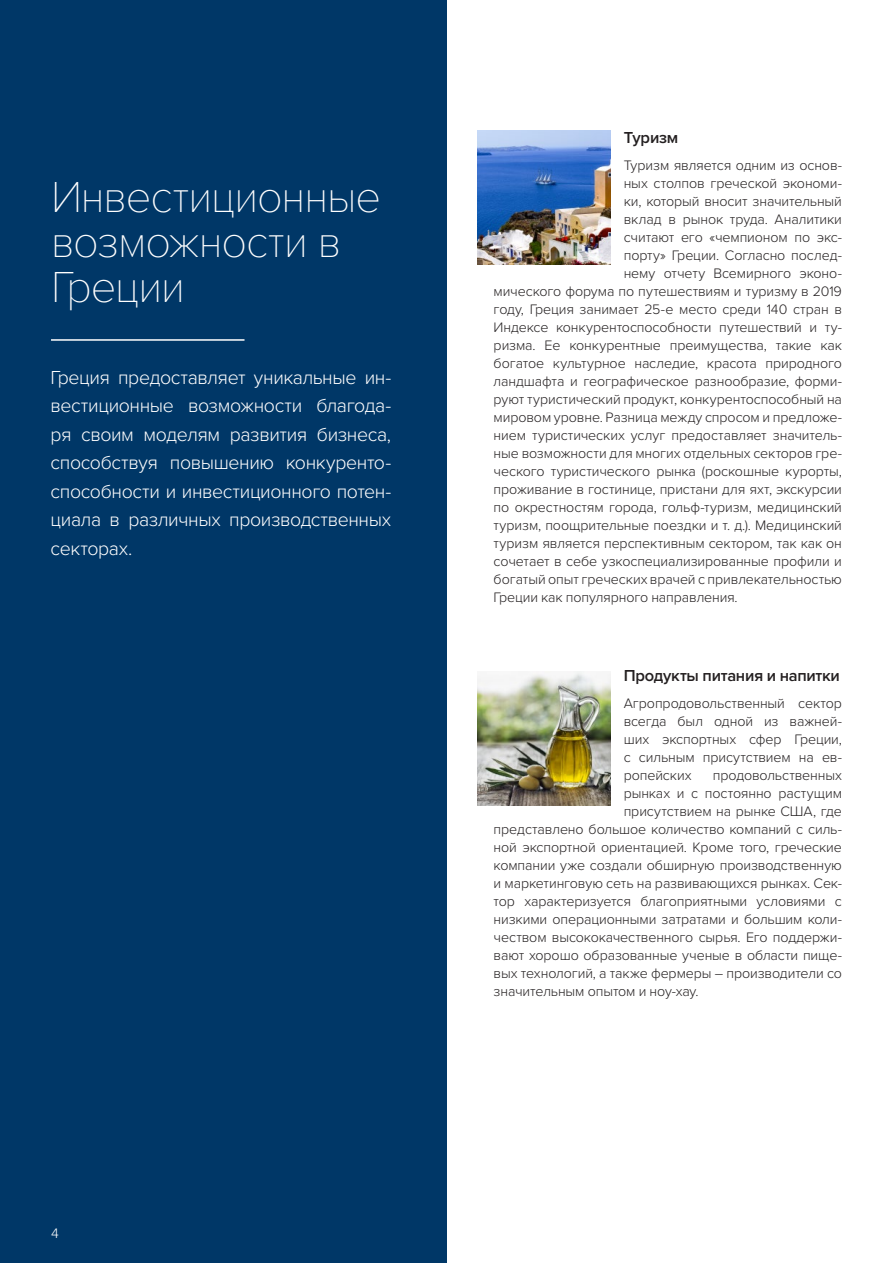
<style>
.page{position:relative;width:893px;height:1263px;background:#fff}
.page>*{position:absolute;margin:0;border:0;box-sizing:border-box;transform-origin:0 0}
.t1{font:100 45px/45px "Proxima Nova T";letter-spacing:-.025em;color:#fff}
.t2{font:300 19.5px/28.5px "Proxima Nova";letter-spacing:-.02em;color:#fff;text-align:justify}
.t3{font:600 16.5px "Proxima Nova";letter-spacing:-.015em;color:#231f20}
.t4{font:300 14.25px/18px "Proxima Nova";letter-spacing:-.005em;color:#231f20;text-align:justify}
.t5{font:300 14.25px "Proxima Nova";color:#fff}
</style>
<div class="page">
<div style="left:0;top:0;width:446px;height:1263px;background:#003767"></div>
<img style="left:477px;top:130px;width:134px;height:134px">
<img style="left:477px;top:672px;width:134px;height:134px">
<hr style="left:51px;top:339px;width:193px;height:2px;background:#fff">
<h1 class="t1" style="left:51px;top:175px;width:332px">Инвестиционные возможности в<br>Греции</h1>
<h2 class="t2" style="left:51px;top:363px;width:342px">Греция предоставляет уникальные ин&shy;вестиционные возможности благода&shy;ря своим моделям развития бизнеса, способствуя повышению конкуренто&shy;способности и инвестиционного потен&shy;циала в различных производственных секторах.</h2>
<p class="t5" style="left:51px;top:1225px;width:9px">4</p>
<p class="t3" style="left:624px;top:126px;width:56px">Туризм</p>
<p class="t4" style="left:624px;top:156px;width:220px">Туризм является одним из основ-</p>
<p class="t4" style="left:624px;top:174px;width:220px">ных столпов греческой экономи-</p>
<p class="t4" style="left:624px;top:192px;width:220px">ки, который вносит значительный</p>
<p class="t4" style="left:624px;top:210px;width:220px">вклад в рынок труда. Аналитики</p>
<p class="t4" style="left:624px;top:228px;width:220px">считают его «чемпионом по экс-</p>
<p class="t4" style="left:624px;top:246px;width:220px">порту» Греции. Согласно послед-</p>
<p class="t4" style="left:624px;top:264px;width:220px">нему отчету Всемирного эконо-</p>
<p class="t4" style="left:494px;top:282px;width:350px">мического форума по путешествиям и туризму в 2019</p>
<p class="t4" style="left:494px;top:300px;width:350px">году, Греция занимает 25-е место среди 140 стран в</p>
<p class="t4" style="left:494px;top:318px;width:350px">Индексе конкурентоспособности путешествий и ту-</p>
<p class="t4" style="left:494px;top:336px;width:350px">ризма. Ее конкурентные преимущества, такие как</p>
<p class="t4" style="left:494px;top:354px;width:350px">богатое культурное наследие, красота природного</p>
<p class="t4" style="left:494px;top:372px;width:350px">ландшафта и географическое разнообразие, форми-</p>
<p class="t4" style="left:494px;top:390px;width:350px">руют туристический продукт, конкурентоспособный на</p>
<p class="t4" style="left:494px;top:408px;width:350px">мировом уровне. Разница между спросом и предложе-</p>
<p class="t4" style="left:494px;top:426px;width:350px">нием туристических услуг предоставляет значитель-</p>
<p class="t4" style="left:494px;top:444px;width:350px">ные возможности для многих отдельных секторов гре-</p>
<p class="t4" style="left:494px;top:462px;width:350px">ческого туристического рынка (роскошные курорты,</p>
<p class="t4" style="left:494px;top:480px;width:350px">проживание в гостинице, пристани для яхт, экскурсии</p>
<p class="t4" style="left:494px;top:498px;width:350px">по окрестностям города, гольф-туризм, медицинский</p>
<p class="t4" style="left:494px;top:516px;width:350px">туризм, поощрительные поездки и т. д.). Медицинский</p>
<p class="t4" style="left:494px;top:534px;width:350px">туризм является перспективным сектором, так как он</p>
<p class="t4" style="left:494px;top:552px;width:350px">сочетает в себе узкоспециализированные профили и</p>
<p class="t4" style="left:494px;top:570px;width:350px">богатый опыт греческих врачей с привлекательностью</p>
<p class="t4" style="left:494px;top:588px;width:246px">Греции как популярного направления.</p>
<p class="t3" style="left:624px;top:664px;width:218px">Продукты питания и напитки</p>
<p class="t4" style="left:624px;top:694px;width:220px">Агропродовольственный сектор всегда был одной из важней&shy;ших экспортных сфер Греции, с сильным присутствием на ев&shy;ропейских</p>
<p class="t4" style="left:713px;top:766px;width:131px">продовольственных</p>
<p class="t4" style="left:624px;top:784px;width:220px">рынках и с постоянно растущим</p>
<p class="t4" style="left:624px;top:802px;width:220px">присутствием на рынке США, где</p>
<p class="t4" style="left:494px;top:820px;width:350px">представлено большое количество компаний с силь-</p>
<p class="t4" style="left:494px;top:838px;width:350px">ной экспортной ориентацией. Кроме того, греческие</p>
<p class="t4" style="left:494px;top:856px;width:350px">компании уже создали обширную производственную</p>
<p class="t4" style="left:494px;top:874px;width:350px">и маркетинговую сеть на развивающихся рынках. Сек-</p>
<p class="t4" style="left:494px;top:892px;width:350px">тор характеризуется благоприятными условиями с</p>
<p class="t4" style="left:494px;top:910px;width:350px">низкими операционными затратами и большим коли-</p>
<p class="t4" style="left:494px;top:928px;width:350px">чеством высококачественного сырья. Его поддержи-</p>
<p class="t4" style="left:494px;top:946px;width:350px">вают хорошо образованные ученые в области пище-</p>
<p class="t4" style="left:494px;top:964px;width:350px">вых технологий, а также фермеры – производители со</p>
<p class="t4" style="left:494px;top:982px;width:206px">значительным опытом и ноу-хау.</p>
</div>
